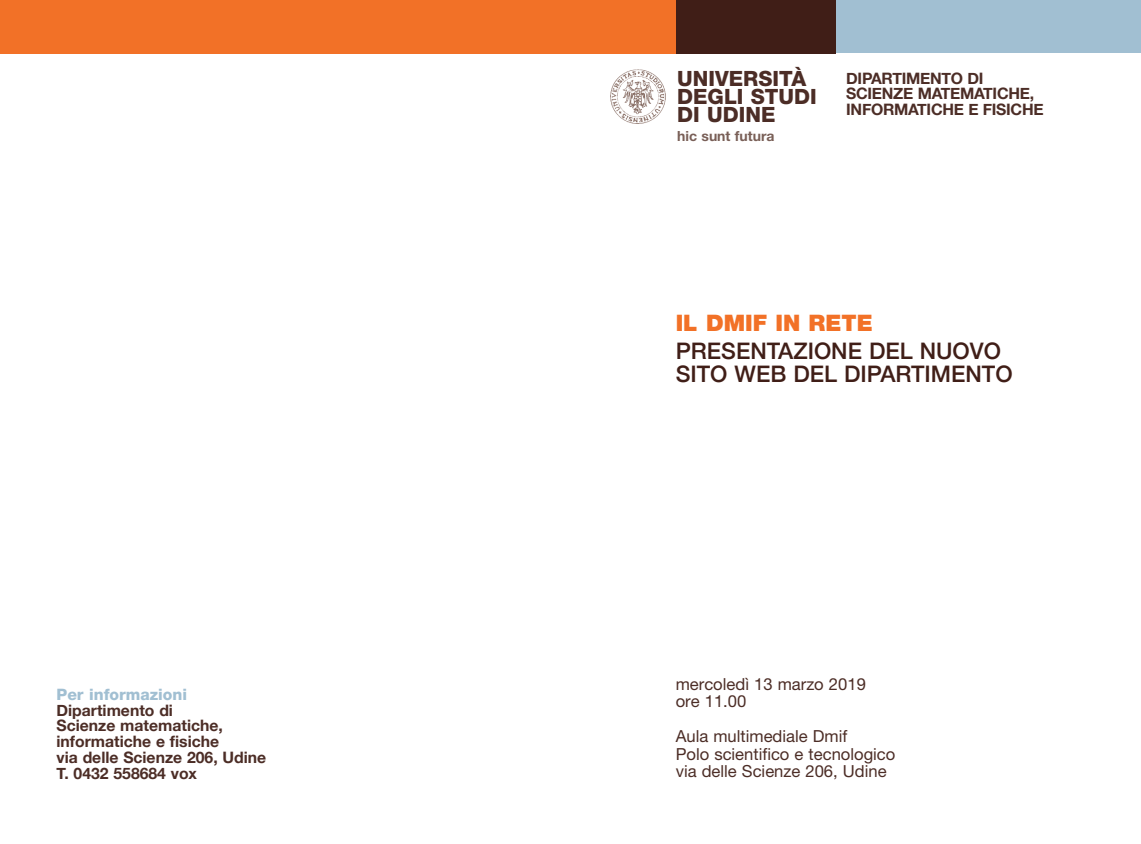
<style>
.page{position:relative;width:1141px;height:844px;background:#fff}
.page>*{position:absolute;margin:0;border:0;box-sizing:border-box;transform-origin:0 0}
.t1{font:500 22.75px/22.8px "Helvetica Neue";color:#401e17}
.t2{font:900 22.75px "Helvetica Neue LT Std";color:#f27127}
.t3{font:800 21px/17.7px "Helvetica Neue LT Std";color:#4c2d26}
.t4{font:16.62px/17.5px "Helvetica Neue LT Std";color:#4c2d26}
.t5{font:700 15.75px/15.8px "Helvetica Neue";letter-spacing:-.015em;color:#4c2d26}
.t6{font:800 15.75px "Helvetica Neue LT Std";color:#a1bfd2}
.t7{font:700 14px "Helvetica Neue LT Std";color:#795f57}
</style>
<div class="page">
<div style="left:0;top:0;width:694px;height:53px;background:#f27127"></div>
<div style="left:828px;top:0;width:313px;height:53px;background:#a1bfd2"></div>
<img style="left:610px;top:69px;width:56px;height:55px">
<div style="left:676px;top:0;width:160px;height:53px;background:#401e17"></div>
<p class="t6" style="left:57px;top:688px;width:132px">Per informazioni</p>
<p class="t5" style="left:57px;top:701px;width:211px">Dipartimento di<br>Scienze matematiche, informatiche e fisiche<br>via delle Scienze 206, Udine t. 0432 558684 vox</p>
<h2 class="t3" style="left:677px;top:72px;width:141px">UNIVERSITÀ<br>DEGLI STUDI<br>DI UDINE</h2>
<p class="t7" style="left:677px;top:131px;width:99px">hic sunt futura</p>
<p class="t5" style="left:846px;top:70px;width:199px">Dipartimento Di<br>Scienze matematiche, informatiche e fiSiche</p>
<h1 class="t2" style="left:676px;top:315px;width:198px">IL DMIF IN RETE</h1>
<h1 class="t1" style="left:676px;top:339px;width:338px">PRESENTAZIONE DEL NUOVO<br>SITO WEB DEL DIPARTIMENTO</h1>
<p class="t4" style="left:676px;top:676px;width:192px">mercoledì 13 marzo 2019 ore 11.00</p>
<p class="t4" style="left:676px;top:728px;width:221px">Aula multimediale Dmif<br>Polo scientifico e tecnologico via delle Scienze 206, Udine</p>
</div>
